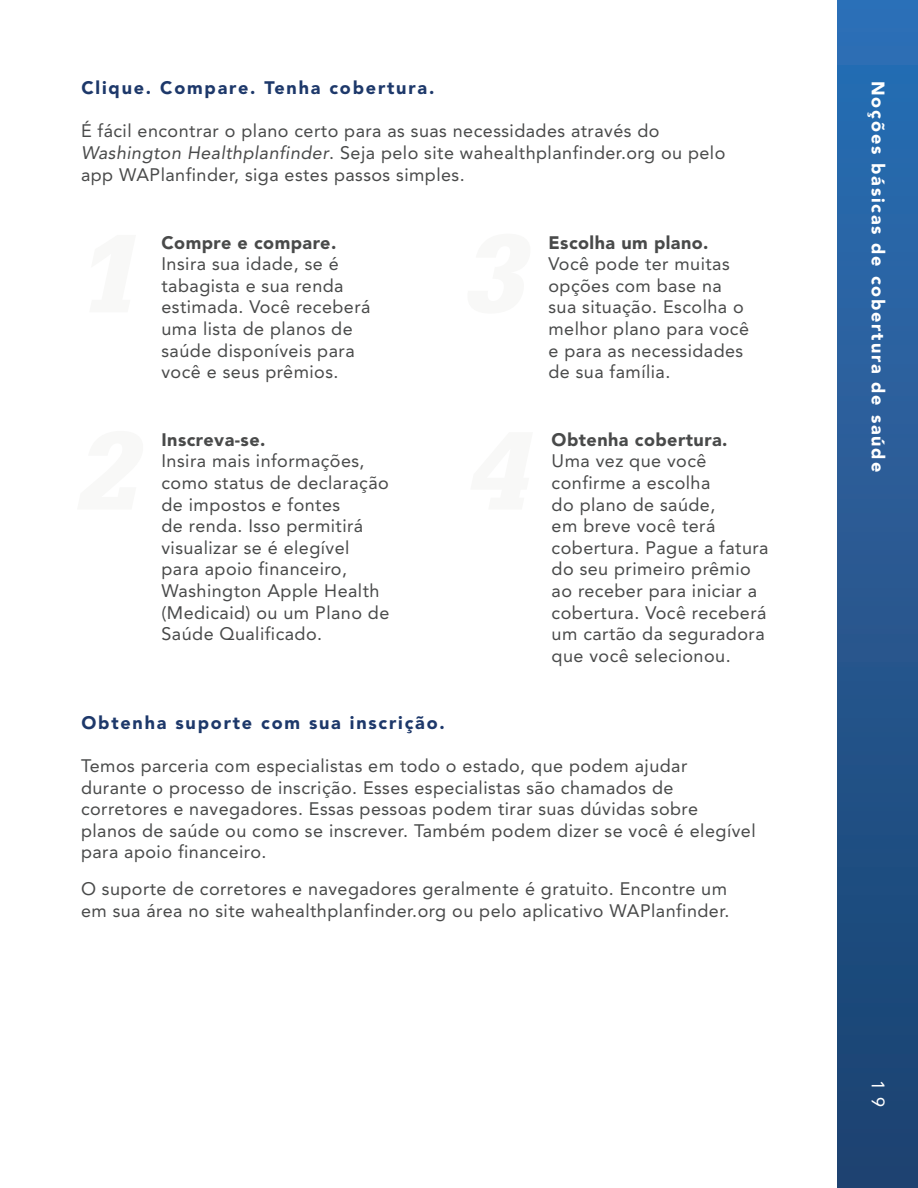
<style>
.page{position:relative;width:918px;height:1188px;background:#fff}
.page>*{position:absolute;margin:0;border:0;box-sizing:border-box;transform-origin:0 0}
.t1{font:18px/21.6px "Avenir LT Std";letter-spacing:.025em;color:#494a4a}
.t2{font:900 18px "Avenir LT Std";letter-spacing:.1em;color:#1d386a}
.t3{font:900 18px "Avenir LT Std";letter-spacing:.025em;color:#494a4a}
.t4{font:900 18px "Avenir LT Std";letter-spacing:.1em;color:#fff}
.t5{font:18px "Avenir LT Std";color:#fff}
.s1{font-style:italic}
.s2{font-weight:900}
</style>
<div class="page">
<div style="left:837px;top:0;width:81px;height:1188px;background:linear-gradient(to bottom,#2d6fb5,#1c416e)"></div>
<p class="t2" style="left:81px;top:77px;width:354px">Clique. Compare. Tenha cobertura.</p>
<p class="t1" style="left:81px;top:120px;width:646px">É fácil encontrar o plano certo para as suas necessidades através do<br><span class="s1">Washington Healthplanfinder</span>. Seja pelo site wahealthplanfinder.org ou pelo app WAPlanfinder, siga estes passos simples.</p>
<p class="t3" style="left:162px;top:231px;width:176px">Compre e compare.</p>
<p class="t1" style="left:162px;top:253px;width:211px">Insira sua idade, se é tabagista e sua renda estimada. Você receberá uma lista de planos de saúde disponíveis para você e seus prêmios.</p>
<p class="t3" style="left:162px;top:429px;width:105px">Inscreva-se.</p>
<p class="t1" style="left:162px;top:451px;width:229px">Insira mais informações, como status de declaração de impostos e fontes<br>de renda. Isso permitirá visualizar se é elegível para apoio financeiro,<br>Washington Apple Health (Medicaid) ou um Plano de<br>Saúde Qualificado.</p>
<p class="t2" style="left:81px;top:712px;width:365px">Obtenha suporte com sua inscrição.</p>
<p class="t1" style="left:548px;top:232px;width:202px"><span class="s2">Escolha um plano.<br></span>Você pode ter muitas opções com base na sua situação. Escolha o melhor plano para você e para as necessidades de sua família.</p>
<p class="t3" style="left:552px;top:429px;width:177px">Obtenha cobertura.</p>
<p class="t1" style="left:552px;top:451px;width:218px">Uma vez que você confirme a escolha<br>do plano de saúde,<br>em breve você terá cobertura. Pague a fatura do seu primeiro prêmio ao receber para iniciar a cobertura. Você receberá um cartão da seguradora que você selecionou.</p>
<p class="t1" style="left:81px;top:755px;width:676px">Temos parceria com especialistas em todo o estado, que podem ajudar durante o processo de inscrição. Esses especialistas são chamados de corretores e navegadores. Essas pessoas podem tirar suas dúvidas sobre planos de saúde ou como se inscrever. Também podem dizer se você é elegível para apoio financeiro.</p>
<p class="t1" style="left:81px;top:878px;width:650px">O suporte de corretores e navegadores geralmente é gratuito. Encontre um em sua área no site wahealthplanfinder.org ou pelo aplicativo WAPlanfinder.</p>
<p class="t4" style="left:889px;top:81px;width:392px;rotate:90deg">Noções básicas de cobertura de saúde</p>
<p class="t5" style="left:889px;top:1080px;width:29px;rotate:90deg">1 9</p>
</div>
